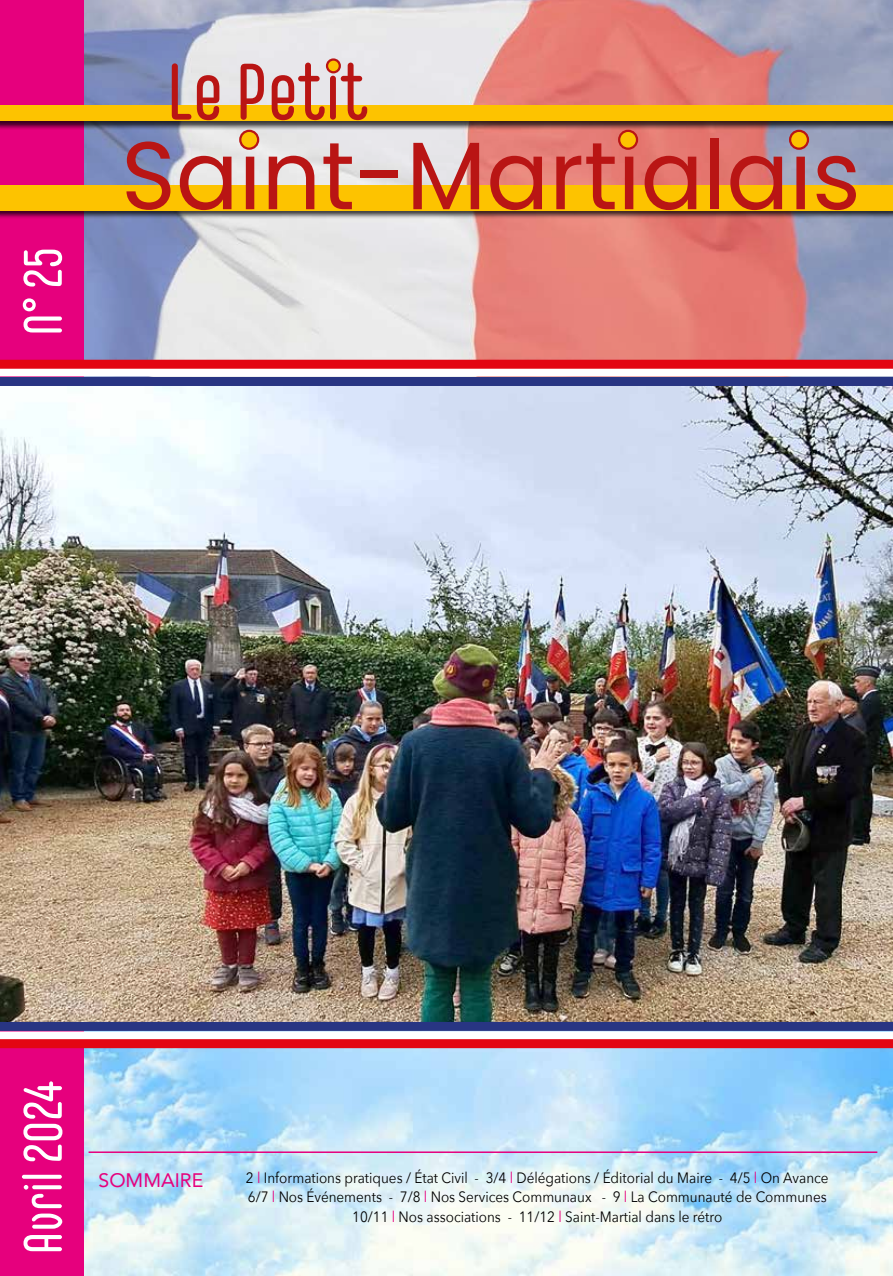
<style>
.page{position:relative;width:893px;height:1276px;background:#fff}
.page>*{position:absolute;margin:0;border:0;box-sizing:border-box;transform-origin:0 0}
.t1{font:95.85px "Poppins";color:#b91514}
.t2{font:79.95px "Carl Marx";color:#b91514}
.t3{font:54px "Carl Marx";color:#fff}
.t4{font:19.5px "Avenir";color:#e6007d}
.t5{font:15px/19.5px "Avenir Next";color:#000;text-align:center;scale:.9 1}
.s1{color:#e6007d}
</style>
<div class="page">
<img style="left:83px;top:1021px;width:810px;height:255px">
<img style="left:83px;top:0;width:810px;height:377px">
<div style="left:0;top:0;width:83px;height:1276px;background:#e6007d"></div>
<div style="left:0;top:105px;width:893px;height:25px;background:#000;opacity:.75"></div>
<div style="left:0;top:105px;width:893px;height:16px;background:#fdc300"></div>
<div style="left:0;top:185px;width:893px;height:35px;background:#000;opacity:.75"></div>
<div style="left:0;top:185px;width:893px;height:26px;background:#fdc300"></div>
<div style="left:327px;top:60px;width:13px;height:12px;background:#fdc300;border-radius:50%"></div>
<div style="left:326px;top:58px;width:15px;height:15px;border:2px solid #b91514;border-radius:50%"></div>
<div style="left:240px;top:131px;width:18px;height:18px;background:#fdc300;border-radius:50%"></div>
<div style="left:239px;top:130px;width:20px;height:20px;border:2px solid #b91514;border-radius:50%"></div>
<div style="left:619px;top:131px;width:18px;height:18px;background:#fdc300;border-radius:50%"></div>
<div style="left:618px;top:130px;width:20px;height:20px;border:2px solid #b91514;border-radius:50%"></div>
<div style="left:790px;top:131px;width:18px;height:18px;background:#fdc300;border-radius:50%"></div>
<div style="left:789px;top:130px;width:20px;height:20px;border:2px solid #b91514;border-radius:50%"></div>
<hr style="left:89px;top:1151px;width:788px;height:2px;background:#e6007d">
<img style="left:0;top:386px;width:893px;height:635px">
<div style="left:0;top:1022px;width:893px;height:9px;background:#283583"></div>
<div style="left:0;top:1031px;width:893px;height:9px;background:#fff"></div>
<div style="left:0;top:1039px;width:893px;height:9px;background:#e30613"></div>
<div style="left:0;top:377px;width:893px;height:9px;background:#283583"></div>
<div style="left:0;top:367px;width:893px;height:9px;background:#fff"></div>
<div style="left:0;top:360px;width:893px;height:9px;background:#e30613"></div>
<h3 class="t3" style="left:13px;top:336px;width:90px;rotate:-90deg">N° 25</h3>
<h2 class="t2" style="left:166px;top:47px;width:203px">Le Petit</h2>
<h1 class="t1" style="left:121px;top:120px;width:741px">Saint-Martialais</h1>
<h3 class="t3" style="left:13px;top:1254px;width:175px;rotate:-90deg">Avril 2024</h3>
<h3 class="t4" style="left:99px;top:1164px;width:106px">SOMMAIRE</h3>
<p class="t5" style="left:246px;top:1167px;width:649px">2 <span class="s1">l</span> Informations pratiques / État Civil - 3/4 <span class="s1">l</span> Délégations / Éditorial du Maire - 4/5 <span class="s1">l</span> On Avance<br>6/7 <span class="s1">l</span> Nos Événements - 7/8 <span class="s1">l</span> Nos Services Communaux - 9 <span class="s1">l</span> La Communauté de Communes<br>10/11 <span class="s1">l</span> Nos associations - 11/12 <span class="s1">l</span> Saint-Martial dans le rétro</p>
</div>
